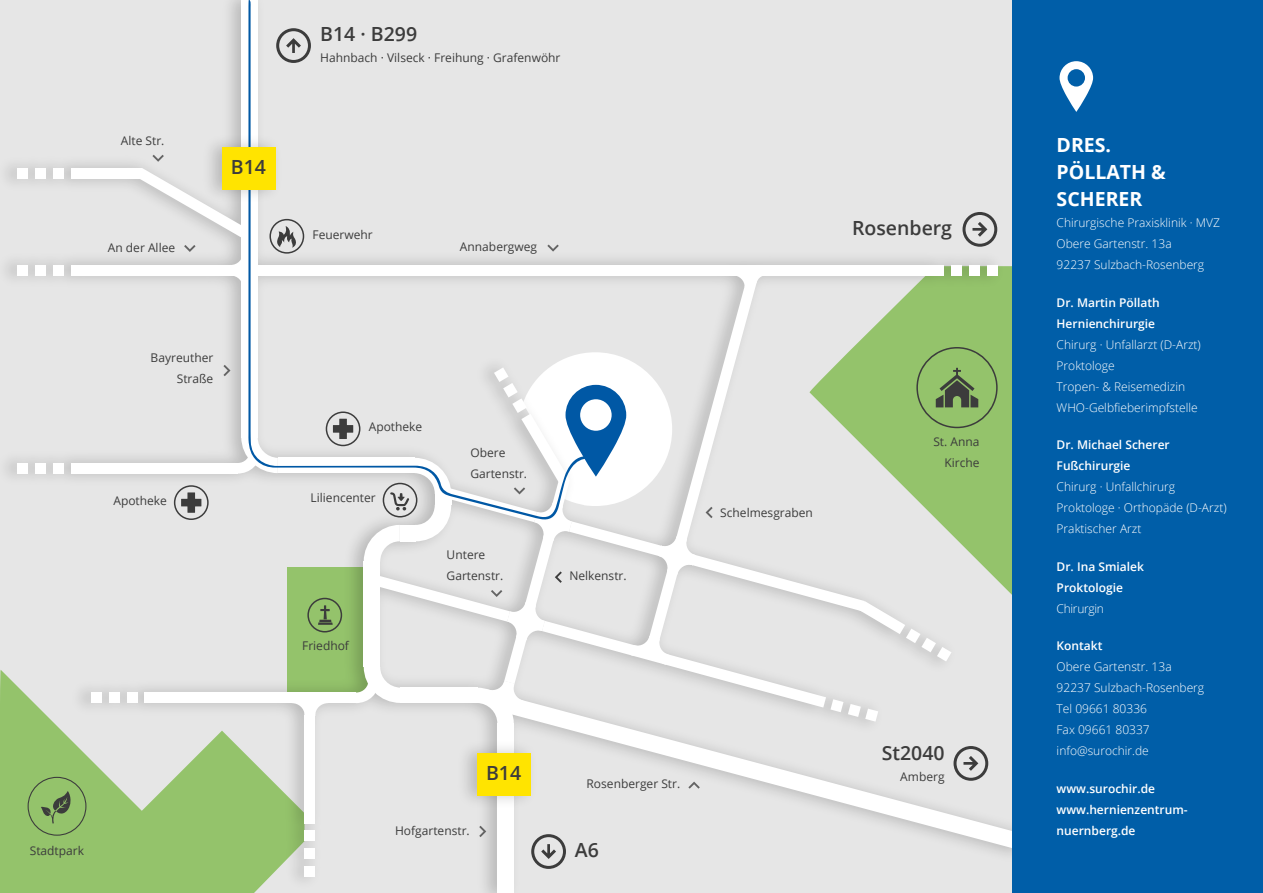
<style>
.page{position:relative;width:1263px;height:893px;background:#fff}
.page>*{position:absolute;margin:0;border:0;box-sizing:border-box;transform-origin:0 0}
.t1{font:600 19.5px "Open Sans";color:#3c3c3c}
.t2{font:700 19.5px/27px "Open Sans";color:#fff}
.t3{font:300 12px/21px "Open Sans";color:#fff}
.t4{font:12px/21px "Open Sans";color:#3c3c3c;text-align:right}
.t5{font:600 12px/21px "Open Sans";color:#fff}
.t6{font:300 12px "Open Sans";letter-spacing:-.025em;color:#fff}
</style>
<div class="page">
<img style="left:0;top:0;width:1012px;height:893px">
<div style="left:241px;top:0;width:17px;height:437px;background:#fff"></div>
<div style="left:497px;top:724px;width:17px;height:169px;background:#fff"></div>
<svg style="left:492px;top:693px;width:520px;height:157px;background:#e7e7e7"></svg>
<div style="left:71px;top:265px;width:872px;height:11px;background:#fff"></div>
<div style="left:18px;top:265px;width:10px;height:11px;background:#fff"></div>
<div style="left:36px;top:265px;width:10px;height:11px;background:#fff"></div>
<div style="left:54px;top:265px;width:10px;height:11px;background:#fff"></div>
<div style="left:18px;top:168px;width:10px;height:11px;background:#fff"></div>
<div style="left:36px;top:168px;width:10px;height:11px;background:#fff"></div>
<div style="left:54px;top:168px;width:10px;height:11px;background:#fff"></div>
<div style="left:72px;top:168px;width:70px;height:11px;background:#fff"></div>
<div style="left:71px;top:463px;width:166px;height:11px;background:#fff"></div>
<div style="left:18px;top:463px;width:10px;height:11px;background:#fff"></div>
<div style="left:36px;top:463px;width:10px;height:11px;background:#fff"></div>
<div style="left:54px;top:463px;width:10px;height:11px;background:#fff"></div>
<svg style="left:237px;top:437px;width:11px;height:37px"></svg>
<div style="left:145px;top:692px;width:211px;height:11px;background:#fff"></div>
<div style="left:91px;top:692px;width:11px;height:11px;background:#fff"></div>
<div style="left:109px;top:692px;width:11px;height:11px;background:#fff"></div>
<div style="left:127px;top:692px;width:11px;height:11px;background:#fff"></div>
<div style="left:305px;top:716px;width:10px;height:108px;background:#fff"></div>
<div style="left:305px;top:867px;width:10px;height:10px;background:#fff"></div>
<div style="left:305px;top:849px;width:10px;height:10px;background:#fff"></div>
<div style="left:305px;top:831px;width:10px;height:10px;background:#fff"></div>
<svg style="left:174px;top:485px;width:35px;height:35px"></svg>
<svg style="left:28px;top:777px;width:58px;height:59px;background:#87af64"></svg>
<svg style="left:223px;top:365px;width:7px;height:11px"></svg>
<svg style="left:152px;top:155px;width:12px;height:7px"></svg>
<svg style="left:137px;top:168px;width:104px;height:121px"></svg>
<svg style="left:688px;top:782px;width:12px;height:7px"></svg>
<svg style="left:479px;top:826px;width:7px;height:11px"></svg>
<svg style="left:292px;top:265px;width:706px;height:459px;background:#d7dfd1"></svg>
<svg style="left:248px;top:0;width:347px;height:520px;background:#e2e3e5"></svg>
<img style="left:196px;top:127px;width:94px;height:83px">
<div style="left:222px;top:147px;width:54px;height:42px;background:#ffe400"></div>
<img style="left:451px;top:733px;width:94px;height:83px">
<div style="left:477px;top:753px;width:54px;height:42px;background:#ffe400"></div>
<svg style="left:531px;top:834px;width:35px;height:35px"></svg>
<svg style="left:953px;top:746px;width:35px;height:35px"></svg>
<svg style="left:962px;top:212px;width:35px;height:35px"></svg>
<svg style="left:276px;top:28px;width:35px;height:35px"></svg>
<div style="left:1012px;top:0;width:251px;height:893px;background:#005ea8"></div>
<svg style="left:1059px;top:61px;width:34px;height:51px"></svg>
<p class="t4" style="left:121px;top:130px;width:45px">Alte Str.</p>
<h1 class="t1" style="left:231px;top:154px;width:37px">B14</h1>
<h1 class="t1" style="left:320px;top:20px;width:98px">B14 · B299</h1>
<p class="t4" style="left:320px;top:47px;width:242px">Hahnbach · Vilseck · Freihung · Grafenwöhr</p>
<p class="t4" style="left:313px;top:224px;width:62px">Feuerwehr</p>
<p class="t4" style="left:108px;top:237px;width:69px">An der Allee</p>
<p class="t4" style="left:460px;top:235px;width:79px">Annabergweg</p>
<p class="t4" style="left:151px;top:347px;width:64px">Bayreuther<br>Straße</p>
<p class="t4" style="left:113px;top:490px;width:55px">Apotheke</p>
<p class="t4" style="left:369px;top:416px;width:55px">Apotheke</p>
<p class="t4" style="left:311px;top:487px;width:67px">Liliencenter</p>
<p class="t4" style="left:302px;top:635px;width:48px">Friedhof</p>
<p class="t4" style="left:470px;top:441px;width:58px;text-align:left">Obere<br>Gartenstr.</p>
<p class="t4" style="left:447px;top:544px;width:58px;text-align:left">Untere<br>Gartenstr.</p>
<p class="t4" style="left:569px;top:565px;width:59px">Nelkenstr.</p>
<p class="t4" style="left:720px;top:501px;width:94px">Schelmesgraben</p>
<p class="t4" style="left:30px;top:839px;width:56px">Stadtpark</p>
<p class="t4" style="left:395px;top:820px;width:76px">Hofgartenstr.</p>
<h1 class="t1" style="left:486px;top:760px;width:37px">B14</h1>
<p class="t4" style="left:586px;top:773px;width:95px">Rosenberger Str.</p>
<h1 class="t1" style="left:575px;top:837px;width:26px">A6</h1>
<h1 class="t1" style="left:852px;top:214px;width:102px">Rosenberg</h1>
<p class="t4" style="left:933px;top:431px;width:48px">St. Anna<br>Kirche</p>
<h1 class="t1" style="left:882px;top:740px;width:64px">St2040</h1>
<p class="t4" style="left:900px;top:766px;width:46px">Amberg</p>
<h1 class="t2" style="left:1056px;top:131px;width:111px">DRES.<br>PÖLLATH &amp;<br>SCHERER</h1>
<p class="t3" style="left:1056px;top:212px;width:165px">Chirurgische Praxisklinik · MVZ<br>Obere Gartenstr. 13a<br>92237 Sulzbach-Rosenberg</p>
<p class="t5" style="left:1056px;top:292px;width:105px">Dr. Martin Pöllath<br>Hernienchirurgie</p>
<p class="t3" style="left:1056px;top:334px;width:146px">Chirurg · Unfallarzt (D-Arzt)<br>Proktologe<br>Tropen- &amp; Reisemedizin<br>WHO-Gelbfieberimpfstelle</p>
<p class="t5" style="left:1056px;top:434px;width:115px">Dr. Michael Scherer<br>Fußchirurgie</p>
<p class="t3" style="left:1056px;top:476px;width:172px">Chirurg · Unfallchirurg<br>Proktologe · Orthopäde (D-Arzt)<br>Praktischer Arzt</p>
<p class="t5" style="left:1056px;top:556px;width:89px">Dr. Ina Smialek<br>Proktologie</p>
<p class="t6" style="left:1056px;top:600px;width:49px">Chirurgin</p>
<p class="t5" style="left:1056px;top:635px;width:47px">Kontakt</p>
<p class="t3" style="left:1056px;top:656px;width:149px">Obere Gartenstr. 13a<br>92237 Sulzbach-Rosenberg<br>Tel 09661 80336<br>Fax 09661 80337 info@surochir.de</p>
<p class="t5" style="left:1056px;top:778px;width:133px">www.surochir.de www.hernienzentrum&shy;nuernberg.de</p>
</div>
